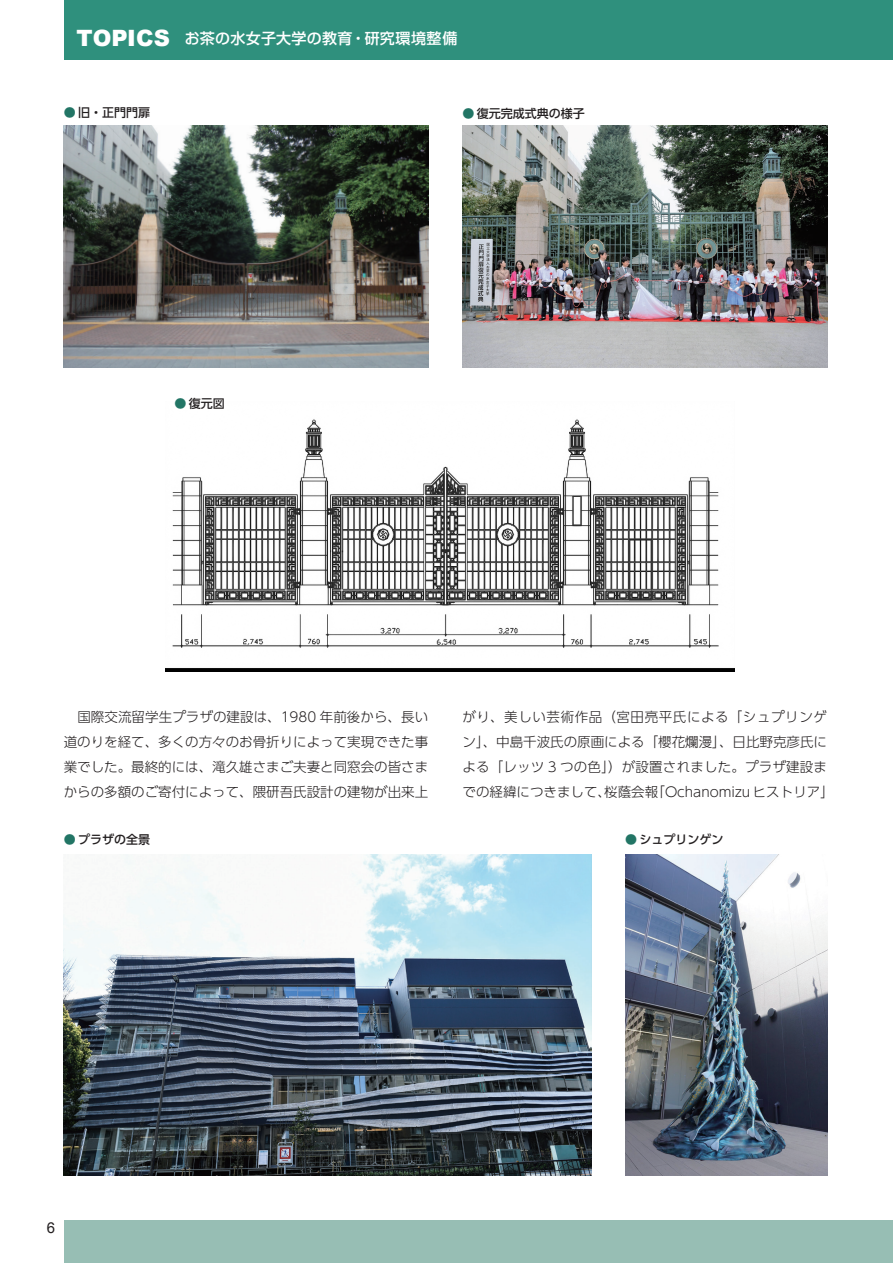
<style>
.page{position:relative;width:893px;height:1263px;background:#fff}
.page>*{position:absolute;margin:0;border:0;box-sizing:border-box;transform-origin:0 0}
.t1{font:500 15px "Shin Go Pro";letter-spacing:.025em;color:#fff}
.t2{font:15px "Arial";color:#231f20}
.body{font:300 13.5px/25.2px "UD Shin Go Pro";color:#231f20;text-align:justify}
.t3{font:500 12px "UD Shin Go Pro";color:#231f20}
.s1{font-family:"Arial";font-weight:900;font-size:22.5px}
.s2{color:#227565}
</style>
<div class="page">
<div style="left:64px;top:0;width:829px;height:60px;background:#2f907d"></div>
<div style="left:64px;top:1220px;width:829px;height:43px;background:#97beb4"></div>
<img style="left:64px;top:125px;width:364px;height:243px">
<img style="left:64px;top:855px;width:527px;height:321px">
<img style="left:463px;top:125px;width:364px;height:243px">
<img style="left:625px;top:855px;width:202px;height:321px">
<img style="left:166px;top:419px;width:569px;height:252px">
<p class="t1" style="left:77px;top:26px;width:382px"><span class="s1">TOPICS</span>　お茶の水女子大学の教育・研究環境整備</p>
<p class="t3" style="left:64px;top:103px;width:88px"><span class="s2">●</span> 旧・正門門扉</p>
<p class="t3" style="left:174px;top:394px;width:52px"><span class="s2">●</span> 復元図</p>
<p class="t3" style="left:463px;top:103px;width:124px"><span class="s2">●</span> 復元完成式典の様子</p>
<p class="body" style="left:64px;top:704px;width:366px">　国際交流留学生プラザの建設は、1980 年前後から、長い道のりを経て、多くの方々のお骨折りによって実現できた事業でした。最終的には、滝久雄さまご夫妻と同窓会の皆さまからの多額のご寄付によって、隈研吾氏設計の建物が出来上</p>
<p class="body" style="left:463px;top:704px;width:373px;text-align:left">がり、美しい芸術作品（宮田亮平氏による「シュプリンゲン」、中島千波氏の原画による「櫻花爛漫」、日比野克彦氏による「レッツ 3 つの色」）が設置されました。プラザ建設までの経緯につきまして、桜蔭会報「Ochanomizu ヒストリア」</p>
<p class="t3" style="left:64px;top:830px;width:88px"><span class="s2">●</span> プラザの全景</p>
<p class="t3" style="left:625px;top:830px;width:100px"><span class="s2">●</span> シュプリンゲン</p>
<p class="t2" style="left:47px;top:1218px;width:10px">6</p>
</div>
